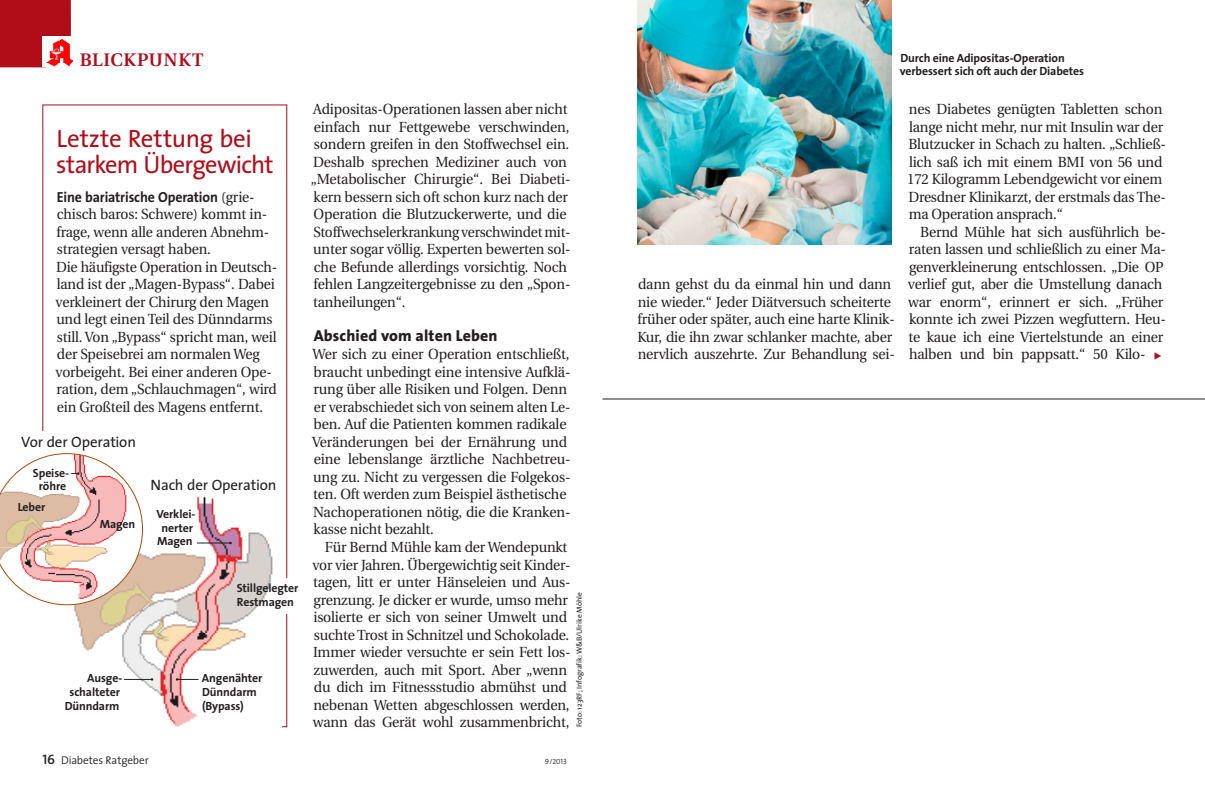
<style>
.page{position:relative;width:1205px;height:798px;background:#fff}
.page>*{position:absolute;margin:0;border:0;box-sizing:border-box;transform-origin:0 0}
.Kasten_Head_17_PT{font:25px/26.2px "The Sans";letter-spacing:-.025em;color:#b00d19}
.t1{font:600 18.12px "Utopia";letter-spacing:.045em;color:#b00d19}
.Zwiti{font:800 15.88px "The Sans";letter-spacing:.01em;color:#231f20}
.Kasten_Head_17_PT-2{font:15px "The Sans";letter-spacing:-.01em;color:#231f20}
.Lauftext_mit_Einzu{font:14.62px/17.5px "Utopia";letter-spacing:-.015em;color:#231f20;scale:.96 1}
.Lauftext_mit_Einzu-2{font:14.62px/17.5px "Utopia";letter-spacing:-.015em;color:#231f20;scale:.95 1}
.Kasten_Head_17_PT-3{font:14.62px/17.5px "Utopia";letter-spacing:-.01em;color:#231f20;scale:.95 1}
.Lauftext_nach_Zwit{font:14.62px/17.5px "Utopia";letter-spacing:-.01em;color:#231f20;scale:.96 1}
.BU{font:700 11.88px/13.8px "The Sans";letter-spacing:-.01em;color:#231f20}
.t2{font:300 11.25px "The Sans";letter-spacing:-.015em;color:#231f20}
.t3{font:7.5px "The Sans";color:#231f20}
.t4{font:7.5px "The Sans Semi Light Caps";color:#231f20}
.s1{font-family:"The Sans";font-weight:700}
.s2{font-family:"The Sans Semi Bold Caps";font-weight:400;font-size:13.75px}
</style>
<div class="page">
<img style="left:638px;top:0;width:253px;height:244px">
<div style="left:0;top:0;width:71px;height:67px;background:#b00d19"></div>
<div style="left:43px;top:36px;width:31px;height:31px;background:#fff"></div>
<img style="left:46px;top:39px;width:27px;height:28px">
<img style="left:53px;top:496px;width:220px;height:231px">
<svg style="left:0;top:453px;width:143px;height:151px"></svg>
<svg style="left:124px;top:678px;width:29px;height:2px"></svg>
<hr style="left:197px;top:542px;width:33px;height:1px;background:#231f20">
<svg style="left:176px;top:678px;width:22px;height:2px"></svg>
<hr style="left:602px;top:398px;width:603px;height:1px;background:#231f20">
<p class="t1" style="left:80px;top:50px;width:125px">BLICKPUNKT</p>
<p class="Kasten_Head_17_PT" style="left:56px;top:124px;width:219px">Letzte Rettung bei starkem Übergewicht</p>
<p class="Kasten_Head_17_PT-3" style="left:56px;top:188px;width:226px"><span class="s1">Eine bariatrische Operation</span> (grie&shy;chisch baros: Schwere) kommt in&shy;frage, wenn alle anderen Abnehm&shy;strategien versagt haben.</p>
<p class="Kasten_Head_17_PT-3" style="left:56px;top:258px;width:235px">Die häufigste Operation in Deutsch&shy;land ist der „Magen-Bypass“. Dabei verkleinert der Chirurg den Magen und legt einen Teil des Dünndarms still. Von „Bypass“ spricht man, weil der Speisebrei am normalen Weg vorbeigeht. Bei einer anderen Ope&shy;ration, dem „Schlauchmagen“, wird ein Großteil des Magens entfernt.</p>
<p class="Kasten_Head_17_PT-2" style="left:21px;top:429px;width:116px">Vor der Operation</p>
<p class="BU" style="left:33px;top:465px;width:38px">Speise-</p>
<p class="BU" style="left:39px;top:479px;width:29px">röhre</p>
<p class="BU" style="left:18px;top:499px;width:29px">Leber</p>
<p class="BU" style="left:100px;top:517px;width:37px">Magen</p>
<p class="Kasten_Head_17_PT-2" style="left:151px;top:472px;width:127px">Nach der Operation</p>
<p class="BU" style="left:157px;top:506px;width:40px">Verklei-</p>
<p class="BU" style="left:162px;top:520px;width:33px">nerter</p>
<p class="BU" style="left:157px;top:534px;width:37px">Magen</p>
<p class="BU" style="left:237px;top:580px;width:63px">Stillgelegter<br>Restmagen</p>
<p class="BU" style="left:87px;top:670px;width:37px">Ausge-</p>
<p class="BU" style="left:65px;top:684px;width:57px;text-align:center">schalteter<br>Dünndarm</p>
<p class="BU" style="left:202px;top:671px;width:62px">Angenähter<br>Dünndarm</p>
<p class="BU" style="left:202px;top:698px;width:43px">(Bypass)</p>
<p class="Lauftext_mit_Einzu-2" style="left:310px;top:100px;width:275px">Adipositas-Operationen lassen aber nicht einfach nur Fettgewebe verschwinden, sondern greifen in den Stoffwechsel ein.<br>Deshalb sprechen Mediziner auch von „Metabolischer Chirurgie“. Bei Diabeti&shy;kern bessern sich oft schon kurz nach der Operation die Blutzuckerwerte, und die Stoffwechselerkrankung verschwindet mit&shy;unter sogar völlig. Experten bewerten sol&shy;che Befunde allerdings vorsichtig. Noch fehlen Langzeitergebnisse zu den „Spon&shy;tanheilungen“.</p>
<p class="Zwiti" style="left:314px;top:322px;width:185px">Abschied vom alten Leben</p>
<p class="Lauftext_nach_Zwit" style="left:312px;top:346px;width:271px">Wer sich zu einer Operation entschließt, braucht unbedingt eine intensive Aufklä&shy;rung über alle Risiken und Folgen. Denn er verabschiedet sich von seinem alten Le&shy;ben. Auf die Patienten kommen radikale Veränderungen bei der Ernährung und eine lebenslange ärztliche Nachbetreu&shy;ung zu. Nicht zu vergessen die Folgekos&shy;ten. Oft werden zum Beispiel ästhetische Nachoperationen nötig, die die Kranken&shy;kasse nicht bezahlt.</p>
<p class="Lauftext_mit_Einzu" style="left:312px;top:538px;width:270px;text-indent:12px">Für Bernd Mühle kam der Wendepunkt vor vier Jahren. Übergewichtig seit Kinder&shy;tagen, litt er unter Hänseleien und Aus&shy;grenzung. Je dicker er wurde, umso mehr isolierte er sich von seiner Umwelt und suchte Trost in Schnitzel und Schokolade.<br>Immer wieder versuchte er sein Fett los&shy;zuwerden, auch mit Sport. Aber „wenn du dich im Fitnessstudio abmühst und nebenan Wetten abgeschlossen werden, wann das Gerät wohl zusammenbricht,</p>
<p class="t3" style="left:573px;top:726px;width:136px;rotate:-90deg">Foto: 123RF; Infografik: W&amp;B/Ulrike Möhle</p>
<p class="t2" style="left:43px;top:750px;width:108px"><span class="s2">16</span> Diabetes Ratgeber</p>
<p class="t4" style="left:545px;top:755px;width:24px">9/2013</p>
<p class="BU" style="left:900px;top:50px;width:186px">Durch eine Adipositas-Operation verbessert sich oft auch der Diabetes</p>
<p class="Lauftext_mit_Einzu" style="left:637px;top:275px;width:270px">dann gehst du da einmal hin und dann nie wieder.“ Jeder Diätversuch scheiterte früher oder später, auch eine harte Klinik-Kur, die ihn zwar schlanker machte, aber nervlich auszehrte. Zur Behandlung sei-</p>
<p class="Lauftext_mit_Einzu" style="left:907px;top:100px;width:271px">nes Diabetes genügten Tabletten schon lange nicht mehr, nur mit Insulin war der Blutzucker in Schach zu halten. „Schließ&shy;lich saß ich mit einem BMI von 56 und 172 Kilogramm Lebendgewicht vor einem Dresdner Klinikarzt, der erstmals das The&shy;ma Operation ansprach.“</p>
<p class="Lauftext_mit_Einzu" style="left:908px;top:223px;width:270px;text-indent:12px">Bernd Mühle hat sich ausführlich be&shy;raten lassen und schließlich zu einer Ma&shy;genverkleinerung entschlossen. „Die OP verlief gut, aber die Umstellung danach war enorm“, erinnert er sich. „Früher konnte ich zwei Pizzen wegfuttern. Heu&shy;te kaue ich eine Viertelstunde an einer halben und bin pappsatt.“ 50 Kilo-</p>
</div>
